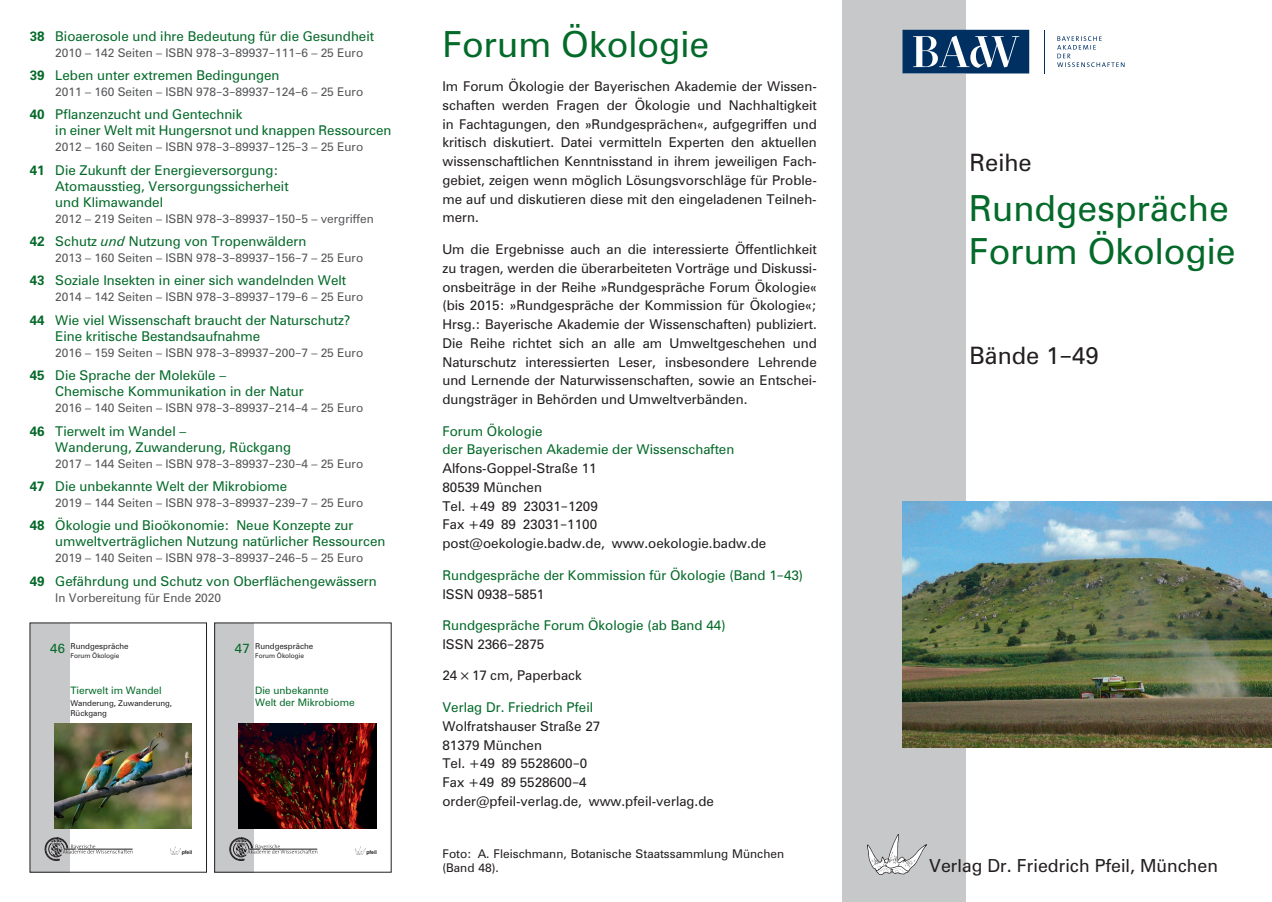
<style>
.page{position:relative;width:1272px;height:902px;background:#fff}
.page>*{position:absolute;margin:0;border:0;box-sizing:border-box;transform-origin:0 0}
.t1{font:36px/43.2px "Zurich BT";color:#046a29}
.t2{font:24px "Zurich BT";color:#231f20}
.t3{font:18px "Zurich BT";color:#231f20}
.t4{font:13.5px/18.8px "Zurich BT";color:#231f20;text-align:justify}
.t5{font:13.5px/16.2px "Zurich BT";color:#046a29}
.t6{font:12px "Zurich BT";color:#57585a}
.t7{font:12px/14.4px "Zurich BT";color:#231f20}
.t8{font:10.2px/12.3px "Zurich BT";color:#046a29}
.t9{font:8.1px/9.6px "Zurich BT";color:#231f20}
.t10{font:6.6px "Zurich BT";color:#231f20}
.t11{font:700 5.1px "Helvetica";color:#231f20}
.s1{font-weight:700}
.s2{font-family:"Hil Roman"}
.s3{font-style:italic}
.s4{font-size:13.2px;color:#046a29}
.s5{color:#231f20}
.s6{font-family:"Hil Roman";color:#231f20}
</style>
<div class="page">
<div style="left:842px;top:0;width:123px;height:901px;background:#c7c8ca"></div>
<img style="left:867px;top:834px;width:59px;height:40px">
<div style="left:30px;top:623px;width:39px;height:249px;background:#c7c8ca"></div>
<svg style="left:45px;top:837px;width:88px;height:23px"></svg>
<hr style="left:78px;top:848px;width:55px;height:1px;background:#231f20">
<svg style="left:171px;top:846px;width:10px;height:7px"></svg>
<img style="left:54px;top:723px;width:138px;height:105px">
<div style="left:215px;top:623px;width:39px;height:249px;background:#c7c8ca"></div>
<svg style="left:230px;top:837px;width:87px;height:23px"></svg>
<hr style="left:263px;top:848px;width:54px;height:1px;background:#231f20">
<svg style="left:355px;top:846px;width:10px;height:7px"></svg>
<img style="left:239px;top:723px;width:137px;height:105px">
<img style="left:902px;top:501px;width:369px;height:246px">
<svg style="left:902px;top:30px;width:127px;height:43px;background:#345a82"></svg>
<hr style="left:1044px;top:30px;width:1px;height:43px;background:#003062">
<svg style="left:1057px;top:36px;width:67px;height:31px"></svg>
<p class="t5" style="left:30px;top:28px;width:346px"><span class="s1">38</span> Bioaerosole und ihre Bedeutung für die Gesundheit</p>
<p class="t6" style="left:55px;top:45px;width:309px">2010 – 142 Seiten – ISBN 978<span class="s2">-</span>3<span class="s2">-</span>89937<span class="s2">-</span>111<span class="s2">-</span>6 – 25 Euro</p>
<p class="t5" style="left:30px;top:67px;width:251px"><span class="s1">39</span> Leben unter extremen Bedingungen</p>
<p class="t6" style="left:55px;top:84px;width:309px">2011 – 160 Seiten – ISBN 978<span class="s2">-</span>3<span class="s2">-</span>89937<span class="s2">-</span>124<span class="s2">-</span>6 – 25 Euro</p>
<p class="t5" style="left:55px;top:106px;width:337px;text-indent:-26px"><span class="s1">40</span> Pflanzenzucht und Gentechnik<br>in einer Welt mit Hungersnot und knappen Ressourcen</p>
<p class="t6" style="left:55px;top:140px;width:309px">2012 – 160 Seiten – ISBN 978<span class="s2">-</span>3<span class="s2">-</span>89937<span class="s2">-</span>125<span class="s2">-</span>3 – 25 Euro</p>
<p class="t5" style="left:55px;top:161px;width:235px;text-indent:-26px"><span class="s1">41</span> Die Zukunft der Energieversorgung:<br>Atomausstieg, Versorgungssicherheit und Klimawandel</p>
<p class="t6" style="left:55px;top:211px;width:320px">2012 – 219 Seiten – ISBN 978<span class="s2">-</span>3<span class="s2">-</span>89937<span class="s2">-</span>150<span class="s2">-</span>5 – vergriffen</p>
<p class="t5" style="left:30px;top:233px;width:278px"><span class="s1">42</span> Schutz <span class="s3">und</span> Nutzung von Tropenwäldern</p>
<p class="t6" style="left:55px;top:251px;width:309px">2013 – 160 Seiten – ISBN 978<span class="s2">-</span>3<span class="s2">-</span>89937<span class="s2">-</span>156<span class="s2">-</span>7 – 25 Euro</p>
<p class="t5" style="left:30px;top:272px;width:318px"><span class="s1">43</span> Soziale Insekten in einer sich wandelnden Welt</p>
<p class="t6" style="left:55px;top:290px;width:309px">2014 – 142 Seiten – ISBN 978<span class="s2">-</span>3<span class="s2">-</span>89937<span class="s2">-</span>179<span class="s2">-</span>6 – 25 Euro</p>
<p class="t5" style="left:55px;top:311px;width:297px;text-indent:-26px"><span class="s1">44</span> Wie viel Wissenschaft braucht der Naturschutz?<br>Eine kritische Bestandsaufnahme</p>
<p class="t6" style="left:55px;top:345px;width:309px">2016 – 159 Seiten – ISBN 978<span class="s2">-</span>3<span class="s2">-</span>89937<span class="s2">-</span>200<span class="s2">-</span>7 – 25 Euro</p>
<p class="t5" style="left:55px;top:367px;width:250px;text-indent:-26px"><span class="s1">45</span> Die Sprache der Moleküle –<br>Chemische Kommunikation in der Natur</p>
<p class="t6" style="left:55px;top:401px;width:309px">2016 – 140 Seiten – ISBN 978<span class="s2">-</span>3<span class="s2">-</span>89937<span class="s2">-</span>214<span class="s2">-</span>4 – 25 Euro</p>
<p class="t5" style="left:55px;top:422px;width:237px;text-indent:-26px"><span class="s1">46</span> Tierwelt im Wandel –<br>Wanderung, Zuwanderung, Rückgang</p>
<p class="t6" style="left:55px;top:456px;width:309px">2017 – 144 Seiten – ISBN 978<span class="s2">-</span>3<span class="s2">-</span>89937<span class="s2">-</span>230<span class="s2">-</span>4 – 25 Euro</p>
<p class="t5" style="left:30px;top:478px;width:259px"><span class="s1">47</span> Die unbekannte Welt der Mikrobiome</p>
<p class="t6" style="left:55px;top:495px;width:309px">2019 – 144 Seiten – ISBN 978<span class="s2">-</span>3<span class="s2">-</span>89937<span class="s2">-</span>239<span class="s2">-</span>7 – 25 Euro</p>
<p class="t5" style="left:55px;top:517px;width:331px;text-indent:-26px"><span class="s1">48</span> Ökologie und Bioökonomie: Neue Konzepte zur umweltverträglichen Nutzung natürlicher Ressourcen</p>
<p class="t6" style="left:55px;top:551px;width:309px">2019 – 140 Seiten – ISBN 978<span class="s2">-</span>3<span class="s2">-</span>89937<span class="s2">-</span>246<span class="s2">-</span>5 – 25 Euro</p>
<p class="t5" style="left:30px;top:572px;width:348px"><span class="s1">49</span> Gefährdung und Schutz von Oberflächengewässern</p>
<p class="t6" style="left:55px;top:590px;width:167px">In Vorbereitung für Ende 2020</p>
<p class="t9" style="left:50px;top:641px;width:80px"><span class="s4">46</span> Rundgespräche</p>
<p class="t10" style="left:70px;top:652px;width:50px">Forum Ökologie</p>
<p class="t8" style="left:70px;top:684px;width:93px">Tierwelt im Wandel</p>
<p class="t9" style="left:70px;top:698px;width:103px">Wanderung, Zuwanderung,<br>Rückgang</p>
<p class="t9" style="left:235px;top:641px;width:80px"><span class="s4">47</span> Rundgespräche</p>
<p class="t10" style="left:255px;top:652px;width:50px">Forum Ökologie</p>
<p class="t8" style="left:255px;top:684px;width:101px">Die unbekannte<br>Welt der Mikrobiome</p>
<p class="t11" style="left:182px;top:848px;width:12px">pfeil</p>
<p class="t11" style="left:366px;top:848px;width:12px">pfeil</p>
<h1 class="t1" style="left:442px;top:23px;width:268px">Forum Ökologie</h1>
<p class="t4" style="left:442px;top:77px;width:376px">Im Forum Ökologie der Bayerischen Akademie der Wissen&shy;schaften werden Fragen der Ökologie und Nachhaltigkeit in Fachtagungen, den »Rundgesprächen«, aufgegriffen und kritisch diskutiert. Datei vermitteln Experten den aktuellen wissenschaftlichen Kenntnisstand in ihrem jeweiligen Fach&shy;gebiet, zeigen wenn möglich Lösungsvorschläge für Proble&shy;me auf und diskutieren diese mit den eingeladenen Teilneh&shy;mern.</p>
<p class="t4" style="left:442px;top:240px;width:376px">Um die Ergebnisse auch an die interessierte Öffentlichkeit zu tragen, werden die überarbeiteten Vorträge und Diskussi&shy;onsbeiträge in der Reihe »Rundgespräche Forum Ökologie« (bis 2015: »Rundgespräche der Kommission für Ökologie«; Hrsg.: Bayerische Akademie der Wissenschaften) publiziert.<br>Die Reihe richtet sich an alle am Umweltgeschehen und Naturschutz interessierten Leser, insbesondere Lehrende und Lernende der Naturwissenschaften, sowie an Entschei&shy;dungsträger in Behörden und Umweltverbänden.</p>
<p class="t5" style="left:442px;top:421px;width:293px;line-height:18.8px">Forum Ökologie<br>der Bayerischen Akademie der Wissenschaften</p>
<p class="t4" style="left:442px;top:459px;width:325px;text-align:left">Alfons-Goppel-Straße 11<br>80539 München<br>Tel. +49 89 23031<span class="s2">-</span>1209<br>Fax +49 89 23031<span class="s2">-</span>1100<br>post@oekologie.badw.de, www.oekologie.badw.de</p>
<p class="t5" style="left:442px;top:565px;width:362px;line-height:18.8px">Rundgespräche der Kommission für Ökologie (Band 1<span class="s2">-</span>43)<br><span class="s5">ISSN 0938</span><span class="s6">-</span><span class="s5">5851</span></p>
<p class="t5" style="left:442px;top:615px;width:285px;line-height:18.8px">Rundgespräche Forum Ökologie (ab Band 44)<br><span class="s5">ISSN 2366</span><span class="s6">-</span><span class="s5">2875</span></p>
<p class="t4" style="left:442px;top:666px;width:141px">24×17 cm, Paperback</p>
<p class="t5" style="left:442px;top:699px;width:152px">Verlag Dr. Friedrich Pfeil</p>
<p class="t4" style="left:442px;top:716px;width:273px;text-align:left">Wolfratshauser Straße 27<br>81379 München<br>Tel. +49 89 5528600<span class="s2">-</span>0<br>Fax +49 89 5528600<span class="s2">-</span>4 order@pfeil-verlag.de, www.pfeil-verlag.de</p>
<p class="t7" style="left:442px;top:846px;width:343px">Foto: A. Fleischmann, Botanische Staatssammlung München (Band 48).</p>
<h2 class="t2" style="left:969px;top:148px;width:64px">Reihe</h2>
<h1 class="t1" style="left:968px;top:186px;width:268px">Rundgespräche<br>Forum Ökologie</h1>
<h2 class="t2" style="left:969px;top:341px;width:131px">Bände 1<span class="s2">-</span>49</h2>
<h3 class="t3" style="left:929px;top:854px;width:290px">Verlag Dr. Friedrich Pfeil, München</h3>
</div>
